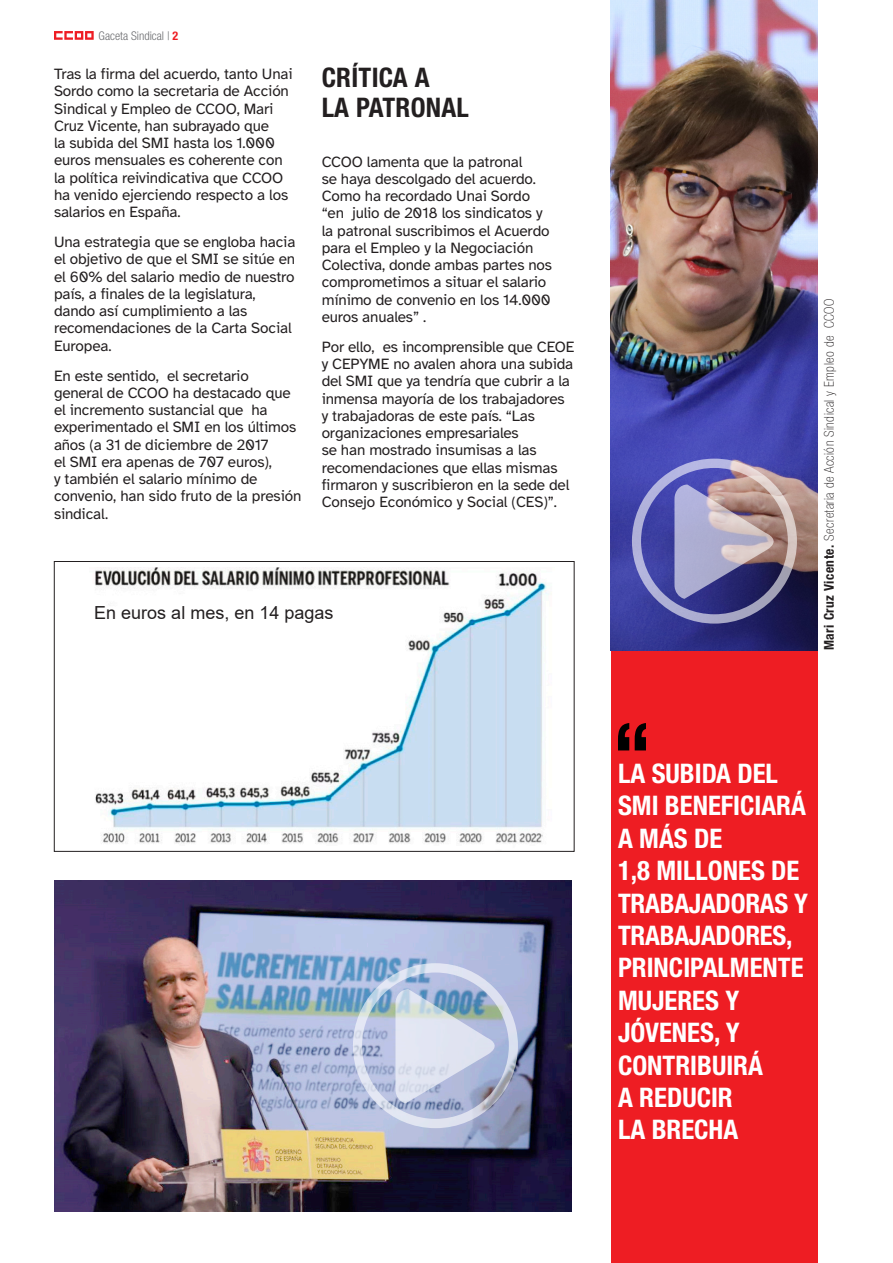
<style>
.page{position:relative;width:893px;height:1263px;background:#fff}
.page>*{position:absolute;margin:0;border:0;box-sizing:border-box;transform-origin:0 0}
.t1{font:700 condensed 27px/32.4px "Helvetica Neue LT Std";color:#fff}
.Entradillas{font:700 condensed 27px/30px "Helvetica Neue LT Std";letter-spacing:.01em;color:#231f20}
.t2{font:18px "Arial";color:#231f20}
.Entradillas-2{font:15.45px/17.2px "Atkinson Hyperlegible";letter-spacing:-.01em;color:#231f20}
.t3{font:100 condensed 13.5px "Helvetica Neue LT Std";letter-spacing:.03em;color:#231f20}
.t4{font:300 condensed 12px "Helvetica Neue LT Std";color:#6c6d70}
.s1{font-weight:700;color:#ee1d23}
.s2{font-weight:700}
</style>
<div class="page">
<svg style="left:54px;top:31px;width:40px;height:9px"></svg>
<img style="left:54px;top:880px;width:517px;height:331px">
<div style="left:611px;top:0;width:206px;height:1263px;background:#ee1d23"></div>
<svg style="left:618px;top:723px;width:28px;height:27px"></svg>
<img style="left:611px;top:0;width:207px;height:651px">
<svg style="left:632px;top:459px;width:165px;height:165px;background:#7d76a7"></svg>
<svg style="left:353px;top:963px;width:165px;height:165px;background:#b6c3db"></svg>
<img style="left:95px;top:568px;width:454px;height:276px">
<div style="left:54px;top:561px;width:520px;height:290px;border:1px solid #231f20"></div>
<p class="t4" style="left:99px;top:28px;width:81px">Gaceta Sindical | <span class="s1">2</span></p>
<p class="Entradillas-2" style="left:54px;top:66px;width:240px">Tras la firma del acuerdo, tanto Unai<br>Sordo como la secretaria de Acción<br>Sindical y Empleo de CCOO, Mari<br>Cruz Vicente, han subrayado que<br>la subida del SMI hasta los 1.000 euros mensuales es coherente con la política reivindicativa que CCOO ha venido ejerciendo respecto a los salarios en España.</p>
<p class="Entradillas-2" style="left:54px;top:234px;width:243px">Una estrategia que se engloba hacia el objetivo de que el SMI se sitúe en el 60% del salario medio de nuestro país, a finales de la legislatura, dando así cumplimiento a las recomendaciones de la Carta Social<br>Europea.</p>
<p class="Entradillas-2" style="left:54px;top:367px;width:249px">En este sentido, el secretario general de CCOO ha destacado que el incremento sustancial que ha experimentado el SMI en los últimos años (a 31 de diciembre de 2017<br>el SMI era apenas de 707 euros),<br>y también el salario mínimo de convenio, han sido fruto de la presión sindical.</p>
<p class="Entradillas" style="left:322px;top:62px;width:149px">CRÍTICA A<br>LA PATRONAL</p>
<p class="Entradillas-2" style="left:322px;top:153px;width:232px">CCOO lamenta que la patronal<br>se haya descolgado del acuerdo.<br>Como ha recordado Unai Sordo “en julio de 2018 los sindicatos y la patronal suscribimos el Acuerdo para el Empleo y la Negociación<br>Colectiva, donde ambas partes nos comprometimos a situar el salario mínimo de convenio en los 14.000 euros anuales” .</p>
<p class="Entradillas-2" style="left:322px;top:338px;width:254px">Por ello, es incomprensible que CEOE y CEPYME no avalen ahora una subida del SMI que ya tendría que cubrir a la inmensa mayoría de los trabajadores y trabajadoras de este país. “Las organizaciones empresariales<br>se han mostrado insumisas a las recomendaciones que ellas mismas firmaron y suscribieron en la sede del Consejo Económico y Social (CES)”.</p>
<p class="t2" style="left:94px;top:600px;width:241px">En euros al mes, en 14 pagas</p>
<p class="t3" style="left:821px;top:650px;width:353px;rotate:-90deg"><span class="s2">Mari Cruz Vicente.</span> Secretaria de Acción Sindical y Empleo de CCOO</p>
<p class="t1" style="left:618px;top:757px;width:189px">LA SUBIDA DEL<br>SMI BENEFICIARÁ<br>A MÁS DE</p>
<p class="t1" style="left:618px;top:854px;width:192px">1,8 MILLONES DE<br>TRABAJADORAS Y<br>TRABAJADORES,<br>PRINCIPALMENTE<br>MUJERES Y</p>
<p class="t1" style="left:618px;top:1016px;width:123px">JÓVENES, Y</p>
<p class="t1" style="left:618px;top:1048px;width:147px">CONTRIBUIRÁ</p>
<p class="t1" style="left:618px;top:1081px;width:116px">A REDUCIR</p>
<p class="t1" style="left:618px;top:1113px;width:122px">LA BRECHA</p>
</div>
